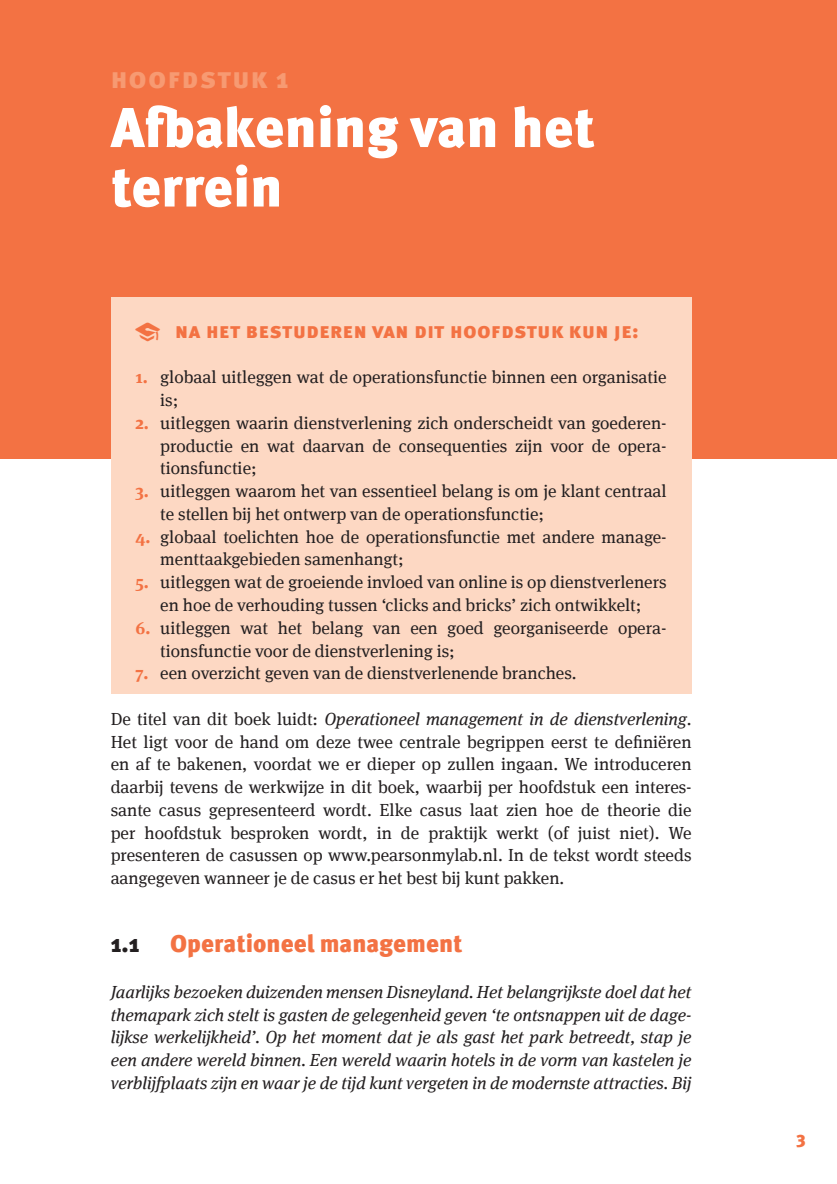
<style>
.page{position:relative;width:837px;height:1184px;background:#fff}
.page>*{position:absolute;margin:0;border:0;box-sizing:border-box;transform-origin:0 0}
.t1{font:900 56px/59.5px "Meta Pro";color:#fff}
.t2{font:900 28px "Meta Pro";color:#f79a72}
.t3{font:900 24.5px "Meta Pro";color:#f37243}
.t4{font:900 24.5px "Meta Pro";color:#231f20}
.t5{font:900 21px "Meta Pro";letter-spacing:.055em;color:#f37243}
.t6{font:17.5px/22.8px "Meta Serif Pro";color:#231f20}
.t7{font:italic 17.5px/22.8px "Meta Serif Pro";color:#231f20;text-align:justify}
.t8{font:900 17.5px "Meta Pro";color:#f37243}
.s1{font-family:"Entypo 2";font-weight:400;font-size:24.5px}
.s2{font-weight:700;color:#f37243}
.s3{font-style:italic}
</style>
<div class="page">
<div style="left:0;top:0;width:180px;height:339px;background:#f37243"></div>
<div style="left:180px;top:0;width:656px;height:339px;background:#f37243"></div>
<div style="left:732px;top:160px;width:104px;height:179px;background:#f37243"></div>
<div style="left:0;top:339px;width:836px;height:119px;background:#f37243"></div>
<div style="left:111px;top:297px;width:580px;height:56px;background:#fdd8c3"></div>
<div style="left:111px;top:345px;width:580px;height:75px;background:#fdd8c3"></div>
<div style="left:111px;top:391px;width:580px;height:97px;background:#fdd8c3"></div>
<div style="left:111px;top:459px;width:580px;height:75px;background:#fdd8c3"></div>
<div style="left:111px;top:504px;width:580px;height:75px;background:#fdd8c3"></div>
<div style="left:111px;top:550px;width:580px;height:75px;background:#fdd8c3"></div>
<div style="left:111px;top:595px;width:580px;height:75px;background:#fdd8c3"></div>
<div style="left:111px;top:641px;width:580px;height:52px;background:#fdd8c3"></div>
<h2 class="t2" style="left:111px;top:56px;width:179px">HOOfdstuk 1</h2>
<h1 class="t1" style="left:111px;top:95px;width:486px">Afbakening van het terrein</h1>
<p class="t5" style="left:135px;top:314px;width:505px"><span class="s1">µ</span> na Het bestuderen van dit HOOfdstuk kun Je:</p>
<p class="t6" style="left:160px;top:365px;width:507px;text-indent:-25px"><span class="s2">1.</span> globaal uitleggen wat de operationsfunctie binnen een organisatie is;</p>
<p class="t6" style="left:160px;top:410px;width:507px;text-align:justify;text-indent:-25px"><span class="s2">2.</span> uitleggen waarin dienstverlening zich onderscheidt van goederen&shy;productie en wat daarvan de consequenties zijn voor de opera&shy;tionsfunctie;</p>
<p class="t6" style="left:160px;top:479px;width:507px;text-indent:-25px"><span class="s2">3.</span> uitleggen waarom het van essentieel belang is om je klant centraal te stellen bij het ontwerp van de operationsfunctie;</p>
<p class="t6" style="left:160px;top:524px;width:507px;text-indent:-25px"><span class="s2">4.</span> globaal toelichten hoe de operationsfunctie met andere manage&shy;menttaakgebieden samenhangt;</p>
<p class="t6" style="left:135px;top:570px;width:532px;text-align:center"><span class="s2">5.</span> uitleggen wat de groeiende invloed van online is op dienstverleners en hoe de verhouding tussen ‘clicks and bricks’ zich ontwikkelt;</p>
<p class="t6" style="left:160px;top:615px;width:508px;text-indent:-25px"><span class="s2">6.</span> uitleggen wat het belang van een goed georganiseerde opera&shy;tionsfunctie voor de dienstverlening is;</p>
<p class="t6" style="left:135px;top:661px;width:442px"><span class="s2">7.</span> een overzicht geven van de dienstverlenende branches.</p>
<p class="t6" style="left:111px;top:706px;width:582px;text-align:justify">De titel van dit boek luidt: <span class="s3">Operationeel management in de dienstverlening</span>.<br>Het ligt voor de hand om deze twee centrale begrippen eerst te definiëren en af te bakenen, voordat we er dieper op zullen ingaan. We introduceren daarbij tevens de werkwijze in dit boek, waarbij per hoofdstuk een interes&shy;sante casus gepresenteerd wordt. Elke casus laat zien hoe de theorie die per hoofdstuk besproken wordt, in de praktijk werkt (of juist niet). We presenteren de casussen op www.pearsonmylab.nl. In de tekst wordt steeds aangegeven wanneer je de casus er het best bij kunt pakken.</p>
<h3 class="t4" style="left:111px;top:924px;width:30px">1.1</h3>
<h3 class="t3" style="left:170px;top:924px;width:294px">Operationeel management</h3>
<p class="t7" style="left:111px;top:979px;width:582px">Jaarlijks bezoeken duizenden mensen Disneyland. Het belangrijkste doel dat het themapark zich stelt is gasten de gelegenheid geven ‘te ontsnappen uit de dage&shy;lijkse werkelijkheid’. Op het moment dat je als gast het park betreedt, stap je een andere wereld binnen. Een wereld waarin hotels in de vorm van kastelen je verblijfplaats zijn en waar je de tijd kunt vergeten in de modernste attracties. Bij</p>
<p class="t8" style="left:796px;top:1124px;width:11px">3</p>
</div>
